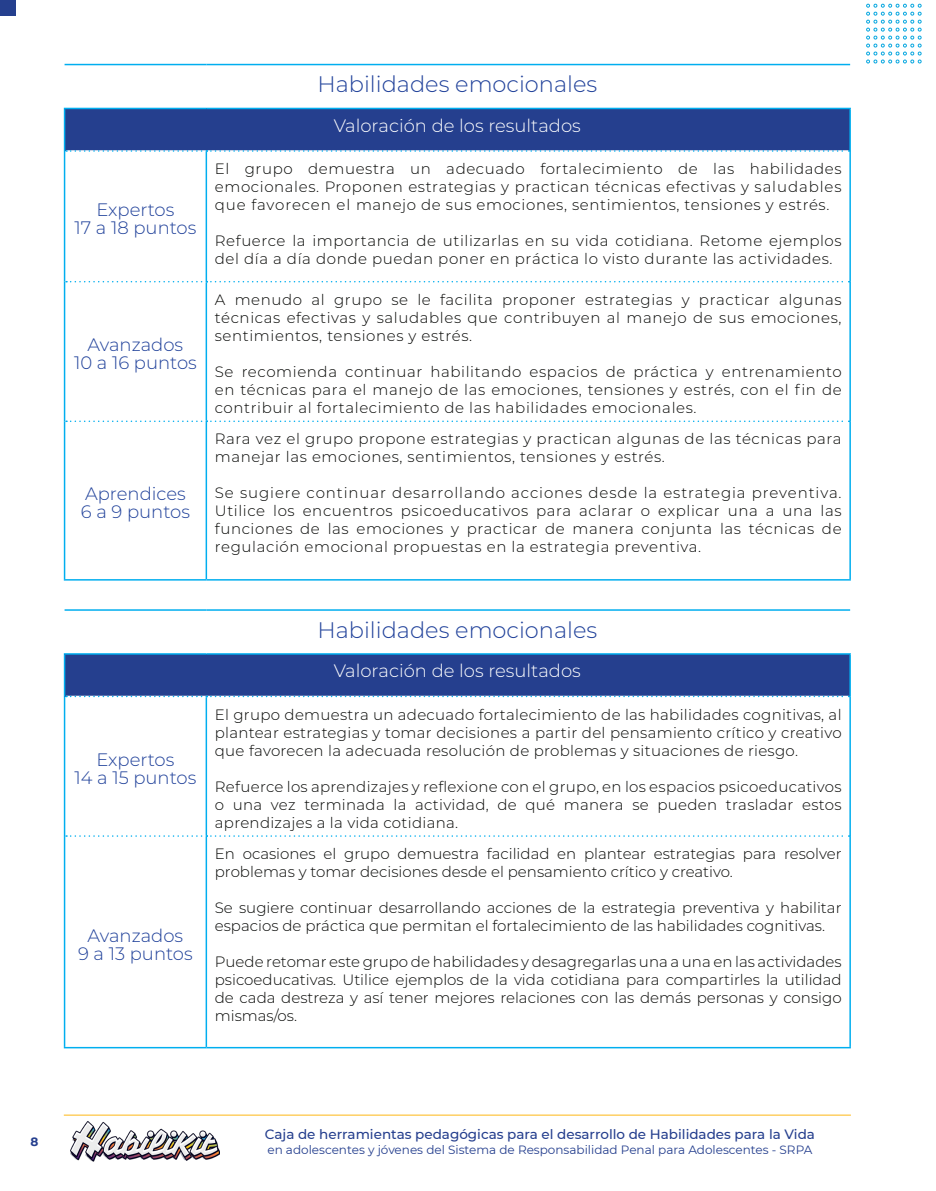
<style>
.page{position:relative;width:936px;height:1191px;background:#fff}
.page>*{position:absolute;margin:0;border:0;box-sizing:border-box;transform-origin:0 0}
.t1{font:300 22.5px "Montserrat";color:#20419a}
.t2{font:300 18px "Montserrat";color:#20419a}
.t3{font:300 18px "Montserrat";color:#fff}
.Bloque_de_texto{font:300 15px/18px "Montserrat";letter-spacing:.02em;color:#040503;text-align:justify}
.Bloque_de_texto-2{font:300 15px/18px "Montserrat";color:#040503}
.Bloque_de_texto-3{font:300 15px/18px "Montserrat";letter-spacing:.04em;color:#040503}
.t4{font:500 13.5px "Montserrat";color:#253f8e}
.t5{font:12px "Montserrat";color:#253f8e}
.t6{font:700 12px "Montserrat";color:#253f8e}
</style>
<div class="page">
<img style="left:71px;top:1121px;width:148px;height:41px">
<hr style="left:64px;top:1114px;width:786px;height:2px;background:#fecf63">
<svg style="left:866px;top:3px;width:55px;height:61px"></svg>
<div style="left:0;top:0;width:16px;height:16px;background:#253f8e"></div>
<div style="left:65px;top:108px;width:785px;height:43px;background:#253f8e"></div>
<hr style="left:65px;top:64px;width:141px;height:1px;background:#00aeef">
<hr style="left:206px;top:64px;width:644px;height:1px;background:#00aeef">
<hr style="left:64px;top:108px;width:142px;height:1px;background:#00aeef">
<hr style="left:64px;top:109px;width:1px;height:42px;background:#00aeef">
<hr style="left:206px;top:108px;width:644px;height:1px;background:#00aeef">
<hr style="left:849px;top:109px;width:1px;height:42px;background:#00aeef">
<hr style="left:64px;top:151px;width:1px;height:131px;background:#00aeef">
<hr style="left:205px;top:152px;width:2px;height:129px;background:#00aeef">
<hr style="left:64px;top:282px;width:1px;height:139px;background:#00aeef">
<hr style="left:205px;top:282px;width:2px;height:138px;background:#00aeef">
<hr style="left:64px;top:421px;width:1px;height:158px;background:#00aeef">
<hr style="left:205px;top:422px;width:2px;height:157px;background:#00aeef">
<svg style="left:66px;top:150px;width:783px;height:2px"></svg>
<hr style="left:849px;top:151px;width:1px;height:131px;background:#00aeef">
<hr style="left:849px;top:282px;width:1px;height:139px;background:#00aeef">
<hr style="left:849px;top:421px;width:1px;height:158px;background:#00aeef">
<svg style="left:66px;top:281px;width:783px;height:1px"></svg>
<hr style="left:206px;top:579px;width:644px;height:1px;background:#00aeef">
<hr style="left:64px;top:579px;width:142px;height:1px;background:#00aeef">
<svg style="left:66px;top:420px;width:783px;height:2px"></svg>
<div style="left:65px;top:654px;width:785px;height:42px;background:#253f8e"></div>
<hr style="left:65px;top:609px;width:141px;height:2px;background:#00aeef">
<hr style="left:206px;top:609px;width:644px;height:2px;background:#00aeef">
<hr style="left:64px;top:653px;width:142px;height:1px;background:#00aeef">
<hr style="left:64px;top:654px;width:1px;height:42px;background:#00aeef">
<hr style="left:206px;top:653px;width:644px;height:1px;background:#00aeef">
<hr style="left:849px;top:654px;width:1px;height:42px;background:#00aeef">
<hr style="left:64px;top:696px;width:1px;height:140px;background:#00aeef">
<hr style="left:205px;top:697px;width:2px;height:138px;background:#00aeef">
<hr style="left:64px;top:836px;width:1px;height:211px;background:#00aeef">
<hr style="left:205px;top:836px;width:2px;height:211px;background:#00aeef">
<hr style="left:206px;top:1047px;width:644px;height:1px;background:#00aeef">
<svg style="left:66px;top:695px;width:783px;height:2px"></svg>
<hr style="left:849px;top:696px;width:1px;height:140px;background:#00aeef">
<hr style="left:849px;top:836px;width:1px;height:211px;background:#00aeef">
<svg style="left:66px;top:835px;width:783px;height:1px"></svg>
<hr style="left:64px;top:1047px;width:142px;height:1px;background:#00aeef">
<p class="t2" style="left:96px;top:197px;width:79px">Expertos</p>
<p class="t2" style="left:74px;top:215px;width:123px">17 a 18 puntos</p>
<p class="t2" style="left:88px;top:332px;width:97px">Avanzados</p>
<p class="t2" style="left:74px;top:350px;width:124px">10 a 16 puntos</p>
<p class="t2" style="left:85px;top:481px;width:102px">Aprendices</p>
<p class="t2" style="left:81px;top:499px;width:110px">6 a 9 puntos</p>
<p class="t1" style="left:317px;top:69px;width:281px">Habilidades emocionales</p>
<p class="t3" style="left:334px;top:113px;width:248px">Valoración de los resultados</p>
<p class="Bloque_de_texto" style="left:215px;top:159px;width:628px">El grupo demuestra un adecuado fortalecimiento de las habilidades emocionales. Proponen estrategias y practican técnicas efectivas y saludables que favorecen el manejo de sus emociones, sentimientos, tensiones y estrés.</p>
<p class="Bloque_de_texto-3" style="left:215px;top:231px;width:628px">Refuerce la importancia de utilizarlas en su vida cotidiana. Retome ejemplos del día a día donde puedan poner en práctica lo visto durante las actividades.</p>
<p class="Bloque_de_texto" style="left:215px;top:290px;width:628px">A menudo al grupo se le facilita proponer estrategias y practicar algunas técnicas efectivas y saludables que contribuyen al manejo de sus emociones, sentimientos, tensiones y estrés.</p>
<p class="Bloque_de_texto" style="left:215px;top:362px;width:628px">Se recomienda continuar habilitando espacios de práctica y entrenamiento en técnicas para el manejo de las emociones, tensiones y estrés, con el fin de contribuir al fortalecimiento de las habilidades emocionales.</p>
<p class="Bloque_de_texto-3" style="left:215px;top:429px;width:628px">Rara vez el grupo propone estrategias y practican algunas de las técnicas para manejar las emociones, sentimientos, tensiones y estrés.</p>
<p class="Bloque_de_texto" style="left:215px;top:483px;width:628px">Se sugiere continuar desarrollando acciones desde la estrategia preventiva.<br>Utilice los encuentros psicoeducativos para aclarar o explicar una a una las funciones de las emociones y practicar de manera conjunta las técnicas de regulación emocional propuestas en la estrategia preventiva.</p>
<p class="t2" style="left:96px;top:747px;width:79px">Expertos</p>
<p class="t2" style="left:74px;top:765px;width:123px">14 a 15 puntos</p>
<p class="t2" style="left:88px;top:923px;width:97px">Avanzados</p>
<p class="t2" style="left:78px;top:941px;width:116px">9 a 13 puntos</p>
<p class="t1" style="left:317px;top:614px;width:281px">Habilidades emocionales</p>
<p class="t3" style="left:334px;top:659px;width:248px">Valoración de los resultados</p>
<p class="Bloque_de_texto" style="left:215px;top:704px;width:628px">El grupo demuestra un adecuado fortalecimiento de las habilidades cognitivas, al plantear estrategias y tomar decisiones a partir del pensamiento crítico y creativo que favorecen la adecuada resolución de problemas y situaciones de riesgo.</p>
<p class="Bloque_de_texto" style="left:215px;top:776px;width:628px">Refuerce los aprendizajes y reflexione con el grupo, en los espacios psicoeducativos o una vez terminada la actividad, de qué manera se pueden trasladar estos aprendizajes a la vida cotidiana.</p>
<p class="Bloque_de_texto-2" style="left:215px;top:844px;width:628px">En ocasiones el grupo demuestra facilidad en plantear estrategias para resolver problemas y tomar decisiones desde el pensamiento crítico y creativo.</p>
<p class="Bloque_de_texto-2" style="left:215px;top:898px;width:628px">Se sugiere continuar desarrollando acciones de la estrategia preventiva y habilitar espacios de práctica que permitan el fortalecimiento de las habilidades cognitivas.</p>
<p class="Bloque_de_texto" style="left:215px;top:952px;width:628px">Puede retomar este grupo de habilidades y desagregarlas una a una en las actividades psicoeducativas. Utilice ejemplos de la vida cotidiana para compartirles la utilidad de cada destreza y así tener mejores relaciones con las demás personas y consigo mismas/os.</p>
<p class="t6" style="left:30px;top:1133px;width:9px">8</p>
<p class="t4" style="left:265px;top:1125px;width:551px">Caja de herramientas pedagógicas para el desarrollo de Habilidades para la Vida</p>
<p class="t5" style="left:267px;top:1141px;width:546px">en adolescentes y jóvenes del Sistema de Responsabilidad Penal para Adolescentes - SRPA</p>
</div>
